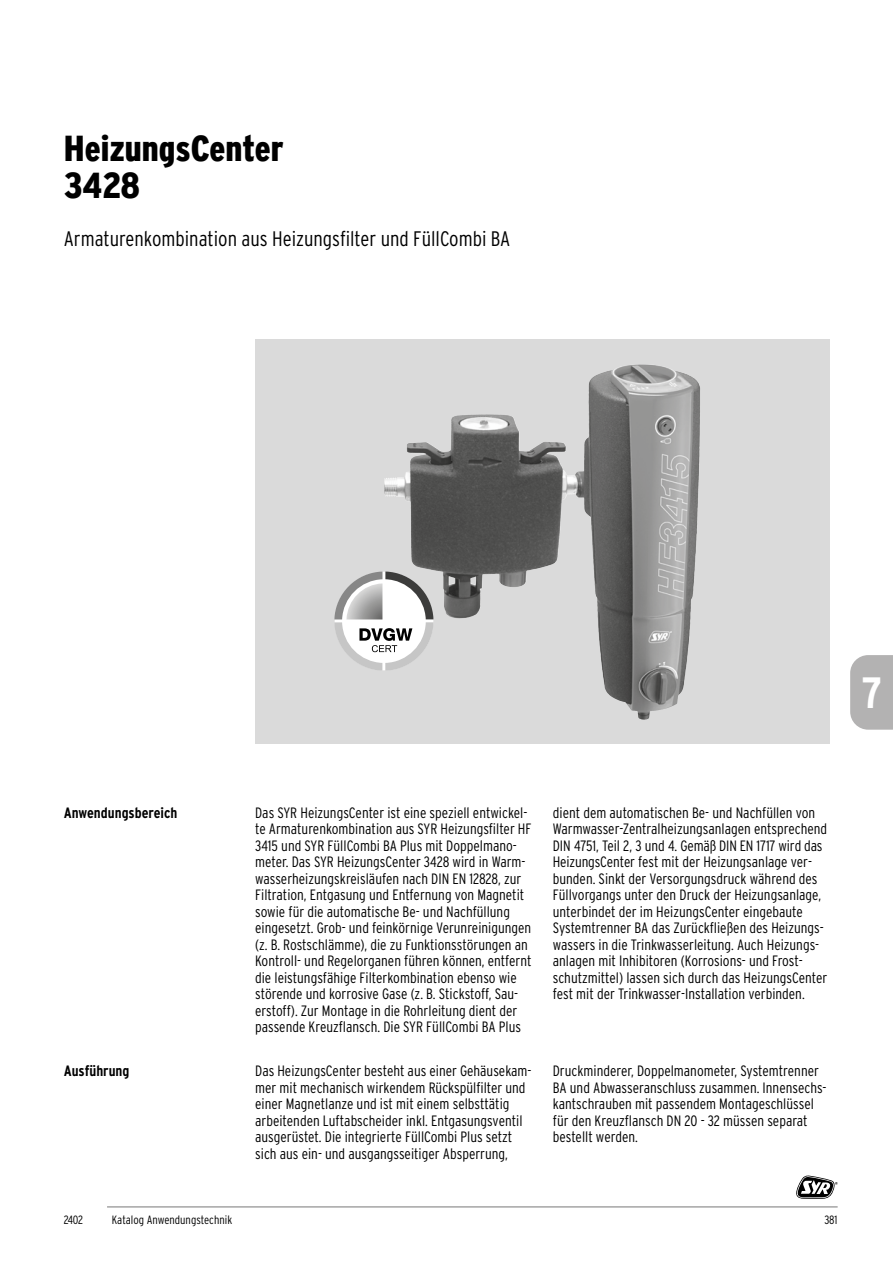
<style>
.page{position:relative;width:893px;height:1263px;background:#fff}
.page>*{position:absolute;margin:0;border:0;box-sizing:border-box;transform-origin:0 0}
.t1{font:700 condensed 43.8px "Interstate";color:#fff}
.t2{font:900 condensed 36px/37.5px "Interstate";color:#000}
.t3{font:300 condensed 21px "Interstate";color:#000}
.t4{font:300 condensed 15px/16.5px "Interstate";color:#000}
.t5{font:700 condensed 15px "Interstate";color:#000}
.t6{font:300 condensed 12px "Interstate";color:#000}
</style>
<div class="page">
<svg style="left:255px;top:340px;width:574px;height:404px;background:#c1c1c0"></svg>
<img style="left:586px;top:364px;width:54px;height:75px">
<svg style="left:796px;top:1175px;width:42px;height:24px"></svg>
<hr style="left:107px;top:1206px;width:731px;height:1px;background:#000">
<svg style="left:850px;top:655px;width:43px;height:75px;background:#b7b6b6"></svg>
<svg style="left:334px;top:571px;width:99px;height:99px"></svg>
<h2 class="t2" style="left:64px;top:129px;width:221px">HeizungsCenter<br>3428</h2>
<h3 class="t3" style="left:64px;top:226px;width:448px">Armaturenkombination aus Heizungsfilter und FüllCombi BA</h3>
<h1 class="t1" style="left:862px;top:666px;width:22px">7</h1>
<p class="t5" style="left:64px;top:803px;width:115px">Anwendungsbereich</p>
<p class="t5" style="left:64px;top:1062px;width:67px">Ausführung</p>
<p class="t4" style="left:255px;top:804px;width:278px">Das SYR HeizungsCenter ist eine speziell entwickel&shy;te Armaturenkombination aus SYR Heizungsfilter HF 3415 und SYR FüllCombi BA Plus mit Doppelmano&shy;meter. Das SYR HeizungsCenter 3428 wird in Warm&shy;wasserheizungskreisläufen nach DIN EN 12828, zur Filtration, Entgasung und Entfernung von Magnetit sowie für die automatische Be- und Nachfüllung eingesetzt. Grob- und feinkörnige Verunreinigungen (z. B. Rostschlämme), die zu Funktionsstörungen an Kontroll- und Regelorganen führen können, entfernt die leistungsfähige Filterkombination ebenso wie störende und korrosive Gase (z. B. Stickstoff, Sau&shy;erstoff). Zur Montage in die Rohrleitung dient der passende Kreuzflansch. Die SYR FüllCombi BA Plus</p>
<p class="t4" style="left:255px;top:1062px;width:278px">Das HeizungsCenter besteht aus einer Gehäusekam&shy;mer mit mechanisch wirkendem Rückspülfilter und einer Magnetlanze und ist mit einem selbsttätig arbeitenden Luftabscheider inkl. Entgasungsventil ausgerüstet. Die integrierte FüllCombi Plus setzt sich aus ein- und ausgangsseitiger Absperrung,</p>
<p class="t4" style="left:553px;top:804px;width:276px">dient dem automatischen Be- und Nachfüllen von Warmwasser-Zentralheizungsanlagen entsprechend DIN 4751, Teil 2, 3 und 4. Gemäß DIN EN 1717 wird das HeizungsCenter fest mit der Heizungsanlage ver&shy;bunden. Sinkt der Versorgungsdruck während des Füllvorgangs unter den Druck der Heizungsanlage, unterbindet der im HeizungsCenter eingebaute Systemtrenner BA das Zurückfließen des Heizungs&shy;wassers in die Trinkwasserleitung. Auch Heizungs&shy;anlagen mit Inhibitoren (Korrosions- und Frost&shy;schutzmittel) lassen sich durch das HeizungsCenter fest mit der Trinkwasser-Installation verbinden.</p>
<p class="t4" style="left:553px;top:1062px;width:275px">Druckminderer, Doppelmanometer, Systemtrenner BA und Abwasseranschluss zusammen. Innensechs&shy;kantschrauben mit passendem Montageschlüssel für den Kreuzflansch DN 20 - 32 müssen separat bestellt werden.</p>
<p class="t6" style="left:64px;top:1212px;width:21px">2402</p>
<p class="t6" style="left:112px;top:1212px;width:122px">Katalog Anwendungstechnik</p>
<p class="t6" style="left:824px;top:1212px;width:15px">381</p>
</div>
